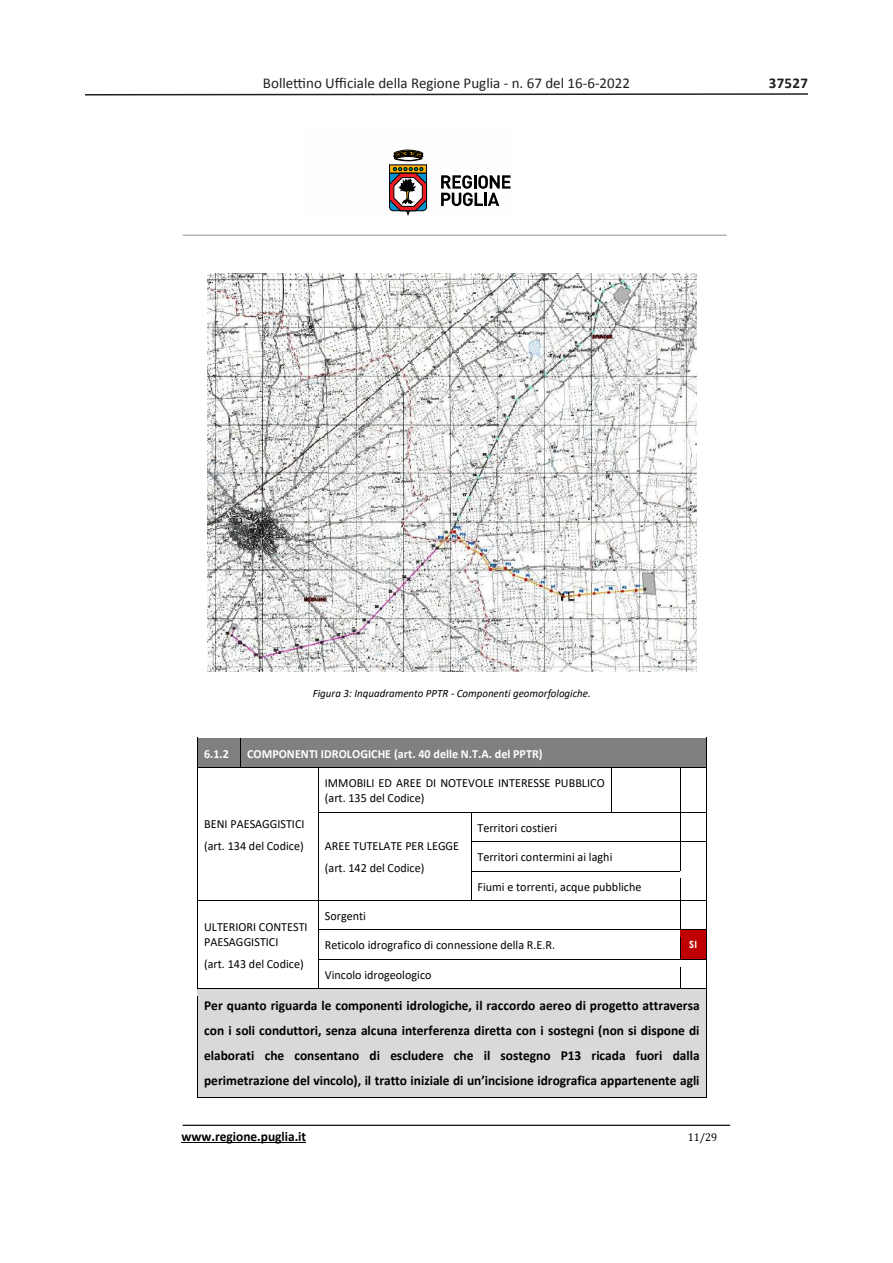
<style>
.page{position:relative;width:893px;height:1263px;background:#fff}
.page>*{position:absolute;margin:0;border:0;box-sizing:border-box;transform-origin:0 0}
.t1{font:15px "Calibri";color:#231f20}
.t2{font:700 15px "Calibri";letter-spacing:.015em;color:#231f20}
.t3{font:700 13.8px/25px "Calibri";letter-spacing:-.005em;color:#000;text-align:justify}
.t4{font:12.45px/21.3px "Calibri";color:#000}
.t5{font:700 12.45px "Calibri";color:#fff}
.t6{font:italic 11.25px "Calibri";color:#000}
.t7{font:11.25px "Cambria";color:#000}
.t8{font:700 10.05px "Century Gothic";color:#fff}
</style>
<div class="page">
<svg style="left:85px;top:93px;width:723px;height:3px"></svg>
<hr style="left:183px;top:1125px;width:547px;height:1px;background:#0d0d0d">
<hr style="left:182px;top:1142px;width:124px;height:1px;background:#000">
<svg style="left:441px;top:175px;width:69px;height:31px"></svg>
<svg style="left:389px;top:150px;width:38px;height:64px"></svg>
<hr style="left:183px;top:235px;width:544px;height:1px;background:#a5a5a5">
<img style="left:207px;top:273px;width:490px;height:399px">
<div style="left:198px;top:738px;width:42px;height:29px;background:#808080"></div>
<div style="left:247px;top:746px;width:453px;height:21px;background:#808080"></div>
<div style="left:241px;top:738px;width:465px;height:8px;background:#808080"></div>
<svg style="left:197px;top:738px;width:1px;height:37px"></svg>
<hr style="left:198px;top:767px;width:42px;height:1px;background:#000">
<svg style="left:240px;top:738px;width:1px;height:30px"></svg>
<hr style="left:241px;top:767px;width:77px;height:1px;background:#000">
<hr style="left:319px;top:767px;width:292px;height:1px;background:#000">
<hr style="left:612px;top:767px;width:68px;height:1px;background:#000">
<svg style="left:680px;top:738px;width:27px;height:37px"></svg>
<hr style="left:197px;top:775px;width:1px;height:37px;background:#000">
<hr style="left:318px;top:775px;width:1px;height:37px;background:#000">
<hr style="left:611px;top:775px;width:1px;height:37px;background:#000">
<hr style="left:680px;top:775px;width:1px;height:37px;background:#000">
<hr style="left:706px;top:775px;width:1px;height:37px;background:#000">
<hr style="left:319px;top:812px;width:152px;height:1px;background:#000">
<hr style="left:471px;top:812px;width:140px;height:1px;background:#000">
<hr style="left:612px;top:812px;width:68px;height:1px;background:#000">
<hr style="left:471px;top:841px;width:209px;height:1px;background:#000">
<hr style="left:471px;top:871px;width:209px;height:1px;background:#000">
<hr style="left:198px;top:900px;width:120px;height:1px;background:#000">
<hr style="left:319px;top:900px;width:152px;height:1px;background:#000">
<svg style="left:471px;top:813px;width:1px;height:87px"></svg>
<hr style="left:471px;top:900px;width:209px;height:1px;background:#000">
<hr style="left:319px;top:929px;width:361px;height:1px;background:#000">
<hr style="left:319px;top:959px;width:361px;height:1px;background:#000">
<div style="left:198px;top:989px;width:508px;height:108px;background:#d9d9d9"></div>
<svg style="left:197px;top:812px;width:1px;height:185px"></svg>
<hr style="left:198px;top:988px;width:120px;height:1px;background:#000">
<svg style="left:318px;top:812px;width:1px;height:177px"></svg>
<hr style="left:319px;top:988px;width:361px;height:1px;background:#000">
<svg style="left:680px;top:812px;width:27px;height:185px"></svg>
<hr style="left:197px;top:997px;width:1px;height:100px;background:#000">
<hr style="left:198px;top:1097px;width:508px;height:1px;background:#000">
<hr style="left:706px;top:997px;width:1px;height:100px;background:#000">
<p class="t1" style="left:263px;top:74px;width:369px">Bollettino Ufficiale della Regione Puglia - n. 67 del 16-6-2022</p>
<p class="t2" style="left:769px;top:72px;width:41px">37527</p>
<p class="t6" style="left:313px;top:685px;width:280px">Figura 3: Inquadramento PPTR - Componenti geomorfologiche.</p>
<p class="t5" style="left:204px;top:745px;width:26px">6.1.2</p>
<p class="t5" style="left:247px;top:745px;width:297px">COMPONENTI IDROLOGICHE (art. 40 delle N.T.A. del PPTR)</p>
<p class="t4" style="left:204px;top:813px;width:102px">BENI PAESAGGISTICI (art. 134 del Codice)</p>
<p class="t4" style="left:325px;top:775px;width:281px;line-height:15.1px">IMMOBILI ED AREE DI NOTEVOLE INTERESSE PUBBLICO (art. 135 del Codice)</p>
<p class="t4" style="left:325px;top:835px;width:136px">AREE TUTELATE PER LEGGE (art. 142 del Codice)</p>
<p class="t4" style="left:478px;top:817px;width:81px">Territori costieri</p>
<p class="t4" style="left:478px;top:846px;width:136px">Territori contermini ai laghi</p>
<p class="t4" style="left:478px;top:875px;width:165px">Fiumi e torrenti, acque pubbliche</p>
<p class="t4" style="left:325px;top:905px;width:43px">Sorgenti</p>
<p class="t4" style="left:325px;top:934px;width:232px">Reticolo idrografico di connessione della R.E.R.</p>
<p class="t8" style="left:689px;top:936px;width:9px">SI</p>
<p class="t4" style="left:325px;top:964px;width:108px">Vincolo idrogeologico</p>
<p class="t3" style="left:204px;top:992px;width:497px">Per quanto riguarda le componenti idrologiche, il raccordo aereo di progetto attraversa con i soli conduttori, senza alcuna interferenza diretta con i sostegni (non si dispone di elaborati che consentano di escludere che il sostegno P13 ricada fuori dalla perimetrazione del vincolo), il tratto iniziale di un’incisione idrografica appartenente agli</p>
<p class="t4" style="left:204px;top:919px;width:105px;line-height:15.1px">ULTERIORI CONTESTI<br>PAESAGGISTICI</p>
<p class="t4" style="left:204px;top:953px;width:101px">(art. 143 del Codice)</p>
<p class="t3" style="left:182px;top:1123px;width:126px">www.regione.puglia.it</p>
<p class="t7" style="left:688px;top:1130px;width:31px">11/29</p>
</div>
